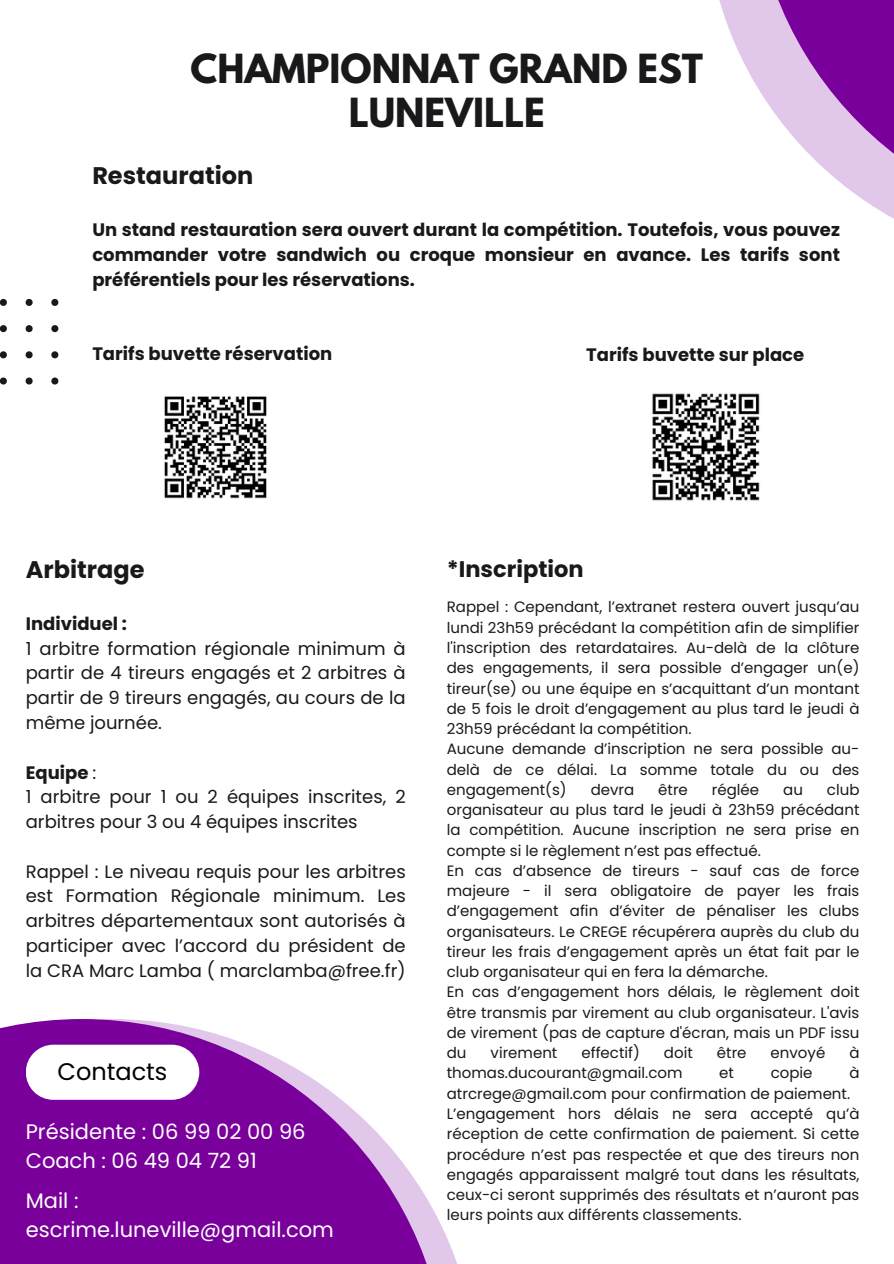
<style>
.page{position:relative;width:894px;height:1264px;background:#fff}
.page>*{position:absolute;margin:0;border:0;box-sizing:border-box;transform-origin:0 0}
.t1{font:700 35.55px/43.8px "League Spartan";color:#19181a;text-align:center}
.t2{font:700 24px "Poppins";color:#19181a}
.t3{font:24px "Poppins";color:#000}
.t4{font:700 22.5px "Poppins";color:#19181a}
.t5{font:21px/29.4px "Poppins";color:#fff}
.t6{font:18px/24.8px "Poppins";color:#19181a}
.t7{font:700 18px/24.8px "Poppins";color:#19181a;text-align:justify}
.t8{font:15px/20.2px "Poppins";color:#19181a;text-align:justify}
.s1{font-weight:700}
</style>
<div class="page">
<svg style="left:719px;top:0;width:33px;height:78px;fill:#e1c7e9"></svg>
<svg style="left:752px;top:0;width:141px;height:218px"></svg>
<svg style="left:0;top:1019px;width:446px;height:244px;fill:#79009b"></svg>
<svg style="left:0;top:299px;width:7px;height:7px"></svg>
<svg style="left:26px;top:299px;width:7px;height:7px"></svg>
<svg style="left:51px;top:299px;width:7px;height:7px"></svg>
<svg style="left:0;top:325px;width:7px;height:7px"></svg>
<svg style="left:26px;top:325px;width:7px;height:7px"></svg>
<svg style="left:51px;top:325px;width:7px;height:7px"></svg>
<svg style="left:0;top:351px;width:7px;height:7px"></svg>
<svg style="left:26px;top:351px;width:7px;height:7px"></svg>
<svg style="left:51px;top:351px;width:7px;height:7px"></svg>
<svg style="left:0;top:377px;width:7px;height:7px"></svg>
<svg style="left:26px;top:377px;width:7px;height:7px"></svg>
<svg style="left:51px;top:377px;width:7px;height:7px"></svg>
<div style="left:26px;top:1044px;width:173px;height:55px;background:#fff;border-radius:28px"></div>
<img style="left:652px;top:393px;width:108px;height:108px">
<img style="left:164px;top:396px;width:103px;height:103px">
<p class="t1" style="left:190px;top:51px;width:514px">CHAMPIONNAT GRAND EST<br>LUNEVILLE</p>
<p class="t2" style="left:92px;top:159px;width:162px">Restauration</p>
<h1 class="t7" style="left:92px;top:217px;width:749px">Un stand restauration sera ouvert durant la compétition. Toutefois, vous pouvez commander votre sandwich ou croque monsieur en avance. Les tarifs sont préférentiels pour les réservations.</h1>
<h2 class="t7" style="left:92px;top:341px;width:241px">Tarifs buvette réservation</h2>
<p class="t7" style="left:586px;top:342px;width:219px">Tarifs buvette sur place</p>
<p class="t2" style="left:26px;top:553px;width:120px">Arbitrage</p>
<p class="t6" style="left:26px;top:611px;width:381px"><span class="s1">Individuel :<br></span>1 arbitre formation régionale minimum à partir de 4 tireurs engagés et 2 arbitres à partir de 9 tireurs engagés, au cours de la même journée.</p>
<h3 class="t6" style="left:26px;top:759px;width:381px"><span class="s1">Equipe</span> :<br>1 arbitre pour 1 ou 2 équipes inscrites, 2 arbitres pour 3 ou 4 équipes inscrites</h3>
<h4 class="t6" style="left:26px;top:858px;width:381px;text-align:justify">Rappel : Le niveau requis pour les arbitres est Formation Régionale minimum. Les arbitres départementaux sont autorisés à participer avec l’accord du président de la CRA Marc Lamba ( marclamba@free.fr)</h4>
<h5 class="t3" style="left:58px;top:1054px;width:111px">Contacts</h5>
<p class="t5" style="left:26px;top:1116px;width:281px">Présidente : 06 99 02 00 96<br>Coach : 06 49 04 72 91</p>
<h2 class="t5" style="left:26px;top:1185px;width:309px">Mail : escrime.luneville@gmail.com</h2>
<h6 class="t4" style="left:446px;top:553px;width:138px">*Inscription</h6>
<h6 class="t8" style="left:446px;top:597px;width:414px">Rappel : Cependant, l’extranet restera ouvert jusqu’au lundi 23h59 précédant la compétition afin de simplifier l'inscription des retardataires. Au-delà de la clôture des engagements, il sera possible d’engager un(e) tireur(se) ou une équipe en s’acquittant d’un montant de 5 fois le droit d’engagement au plus tard le jeudi à 23h59 précédant la compétition.</h6>
<h6 class="t8" style="left:446px;top:739px;width:414px">Aucune demande d’inscription ne sera possible au&shy;delà de ce délai. La somme totale du ou des engagement(s)</h6>
<h6 class="t8" style="left:590px;top:779px;width:45px">devra</h6>
<h6 class="t8" style="left:658px;top:779px;width:31px">être</h6>
<h6 class="t8" style="left:711px;top:779px;width:49px">réglée</h6>
<h6 class="t8" style="left:783px;top:779px;width:21px">au</h6>
<h6 class="t8" style="left:446px;top:779px;width:414px;text-indent:380px">club organisateur au plus tard le jeudi à 23h59 précédant la compétition. Aucune inscription ne sera prise en compte si le règlement n’est pas effectué.</h6>
<h2 class="t8" style="left:446px;top:860px;width:414px">En cas d’absence de tireurs - sauf cas de force majeure - il sera obligatoire de payer les frais d’engagement afin d’éviter de pénaliser les clubs organisateurs. Le CREGE récupérera auprès du club du tireur les frais d’engagement après un état fait par le club organisateur qui en fera la démarche.</h2>
<p class="t8" style="left:446px;top:982px;width:414px">En cas d’engagement hors délais, le règlement doit être transmis par virement au club organisateur. L'avis de virement (pas de capture d'écran, mais un PDF issu du</p>
<p class="t8" style="left:490px;top:1042px;width:68px">virement</p>
<p class="t8" style="left:581px;top:1042px;width:60px">effectif)</p>
<p class="t8" style="left:663px;top:1042px;width:30px">doit</p>
<p class="t8" style="left:716px;top:1042px;width:31px">être</p>
<p class="t8" style="left:770px;top:1042px;width:56px">envoyé</p>
<p class="t8" style="left:849px;top:1042px;width:12px">à</p>
<p class="t8" style="left:446px;top:1063px;width:237px">thomas.ducourant@gmail.com</p>
<p class="t8" style="left:719px;top:1063px;width:16px">et</p>
<p class="t8" style="left:770px;top:1063px;width:43px">copie</p>
<p class="t8" style="left:446px;top:1063px;width:414px;text-indent:402px">à atrcrege@gmail.com pour confirmation de paiement.</p>
<p class="t8" style="left:446px;top:1103px;width:414px">L’engagement hors délais ne sera accepté qu’à réception de cette confirmation de paiement. Si cette procédure n’est pas respectée et que des tireurs non engagés apparaissent malgré tout dans les résultats, ceux-ci seront supprimés des résultats et n’auront pas leurs points aux différents classements.</p>
</div>
